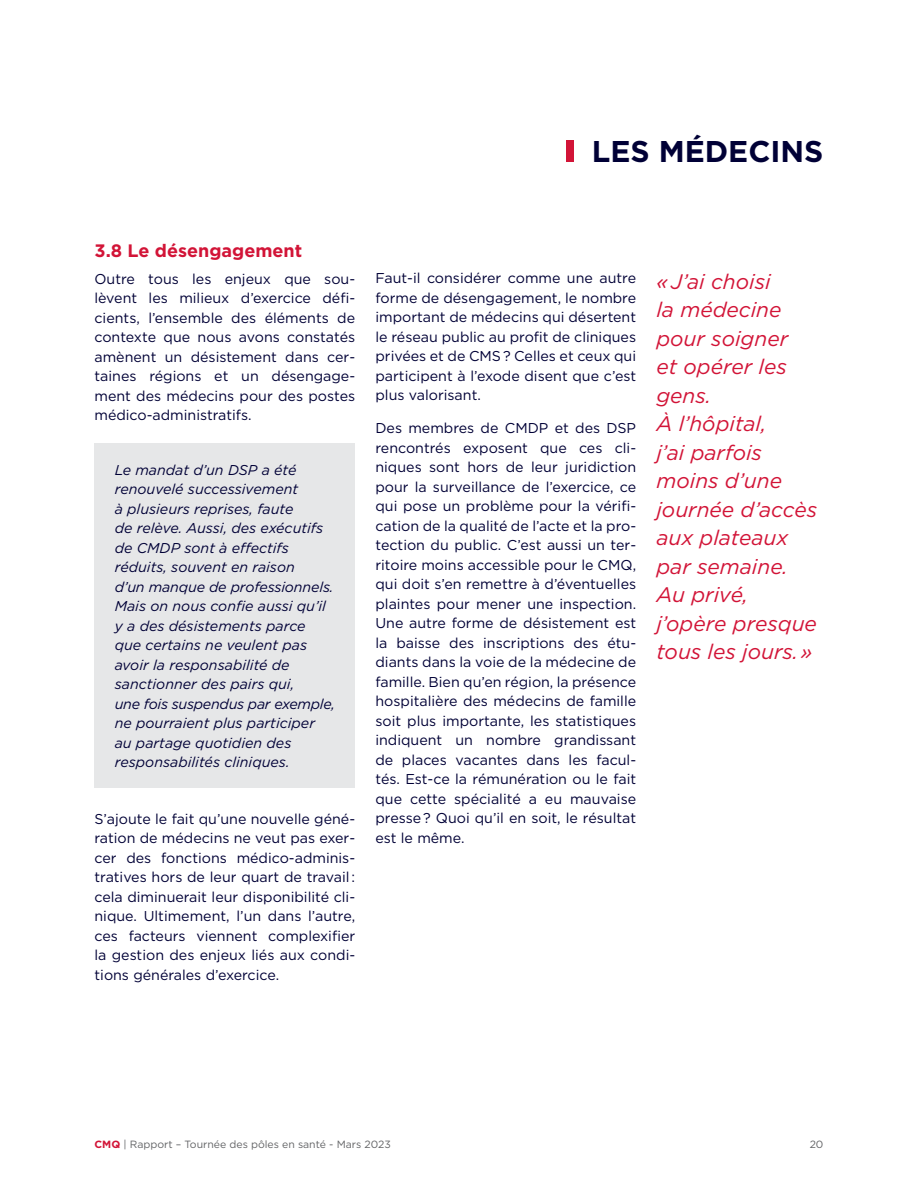
<style>
.page{position:relative;width:918px;height:1188px;background:#fff}
.page>*{position:absolute;margin:0;border:0;box-sizing:border-box;transform-origin:0 0}
.t1{font:700 30px "Gotham";color:#000036}
.t2{font:italic 21px/28.5px "Gotham";color:#d21437}
.t3{font:700 18px "Gotham";color:#d21437}
.t4{font:14.25px/19.5px "Gotham";color:#000036;text-align:justify}
.t5{font:italic 14.25px/19.5px "Gotham";color:#000036}
.t6{font:10.5px "Gotham";color:#636466}
.s1{font-weight:700;color:#d21437}
</style>
<div class="page">
<div style="left:94px;top:443px;width:261px;height:345px;background:#e6e7e8"></div>
<div style="left:567px;top:141px;width:7px;height:21px;background:#d21437"></div>
<h1 class="t1" style="left:592px;top:131px;width:233px">LES MÉDECINS</h1>
<p class="t3" style="left:94px;top:239px;width:209px">3.8 Le désengagement</p>
<p class="t4" style="left:94px;top:269px;width:262px">Outre tous les enjeux que sou&shy;lèvent les milieux d’exercice défi&shy;cients, l’ensemble des éléments de contexte que nous avons constatés amènent un désistement dans cer&shy;taines régions et un désengage&shy;ment des médecins pour des postes médico-administratifs.</p>
<p class="t5" style="left:115px;top:460px;width:222px">Le mandat d’un DSP a été renouvelé successivement<br>à plusieurs reprises, faute<br>de relève. Aussi, des exécutifs de CMDP sont à effectifs réduits, souvent en raison<br>d’un manque de professionnels.<br>Mais on nous confie aussi qu’il y a des désistements parce que certains ne veulent pas avoir la responsabilité de sanctionner des pairs qui,<br>une fois suspendus par exemple, ne pourraient plus participer au partage quotidien des responsabilités cliniques.</p>
<p class="t4" style="left:94px;top:808px;width:262px">S’ajoute le fait qu’une nouvelle géné&shy;ration de médecins ne veut pas exer&shy;cer des fonctions médico-adminis&shy;tratives hors de leur quart de travail : cela diminuerait leur disponibilité cli&shy;nique. Ultimement, l’un dans l’autre, ces facteurs viennent complexifier la gestion des enjeux liés aux condi&shy;tions générales d’exercice.</p>
<p class="t4" style="left:375px;top:268px;width:262px">Faut-il considérer comme une autre forme de désengagement, le nombre important de médecins qui désertent le réseau public au profit de cliniques privées et de CMS ? Celles et ceux qui participent à l’exode disent que c’est plus valorisant.</p>
<p class="t4" style="left:375px;top:418px;width:262px">Des membres de CMDP et des DSP rencontrés exposent que ces cli&shy;niques sont hors de leur juridiction pour la surveillance de l’exercice, ce qui pose un problème pour la vérifi&shy;cation de la qualité de l’acte et la pro&shy;tection du public. C’est aussi un ter&shy;ritoire moins accessible pour le CMQ, qui doit s’en remettre à d’éventuelles plaintes pour mener une inspection.<br>Une autre forme de désistement est la baisse des inscriptions des étu&shy;diants dans la voie de la médecine de famille. Bien qu’en région, la présence hospitalière des médecins de famille soit plus importante, les statistiques indiquent un nombre grandissant de places vacantes dans les facul&shy;tés. Est-ce la rémunération ou le fait que cette spécialité a eu mauvaise presse ? Quoi qu’il en soit, le résultat est le même.</p>
<h2 class="t2" style="left:656px;top:267px;width:162px">« J’ai choisi<br>la médecine pour soigner<br>et opérer les gens.<br>À l’hôpital,<br>j’ai parfois moins d’une journée d’accès aux plateaux par semaine.<br>Au privé, j’opère presque tous les jours. »</h2>
<p class="t6" style="left:94px;top:1137px;width:298px"><span class="s1">CMQ</span> | Rapport – Tournée des pôles en santé - Mars 2023</p>
<p class="t6" style="left:810px;top:1137px;width:15px">20</p>
</div>
